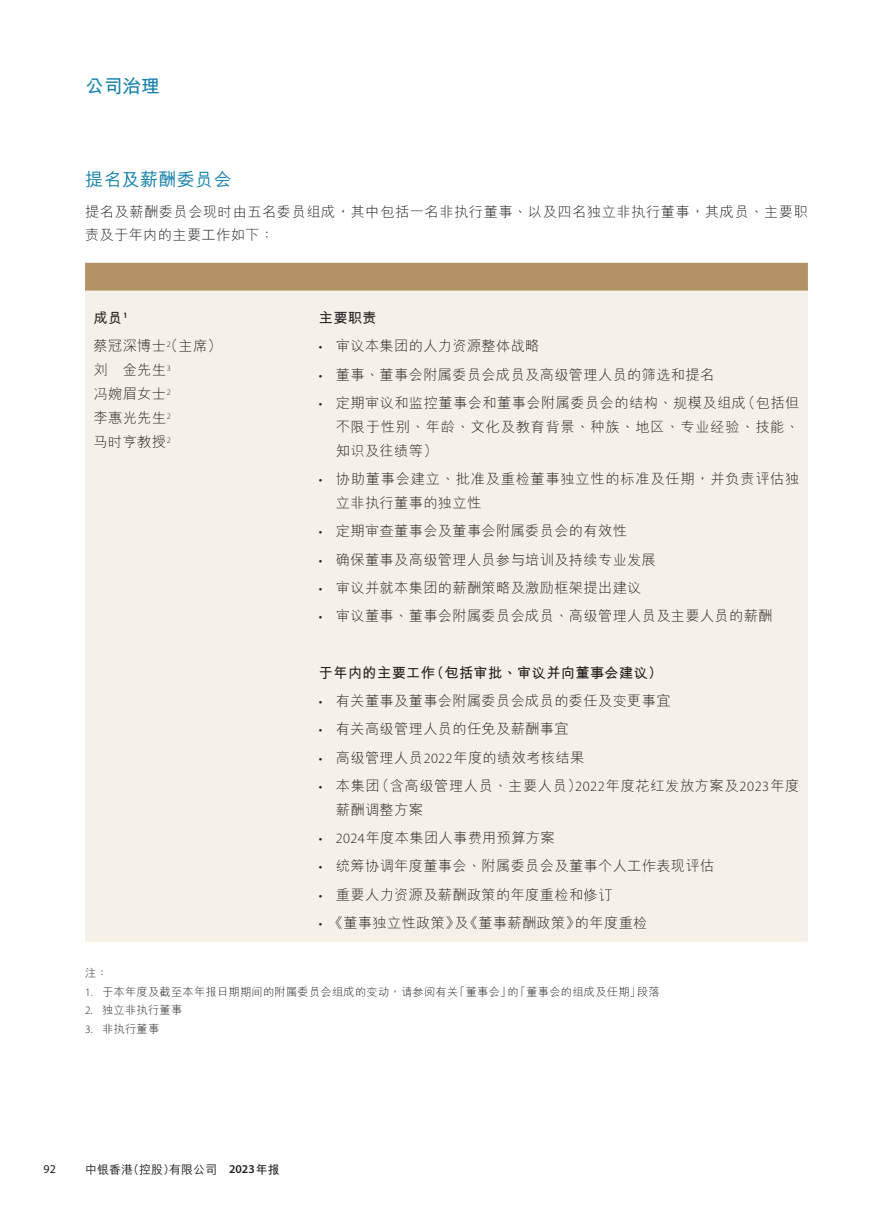
<style>
.page{position:relative;width:893px;height:1212px;background:#fff}
.page>*{position:absolute;margin:0;border:0;box-sizing:border-box;transform-origin:0 0}
.t1{font:700 18.75px "M Hei HKS";color:#1581aa}
.t2{font:500 18px "M Hei HKS";letter-spacing:.02em;color:#1581aa}
.t3{font:300 14.25px/24px "M Hei HKS";letter-spacing:.02em;color:#231f20;text-align:justify}
.t4{font:300 14.25px/24px "M Hei HKS";letter-spacing:.04em;color:#231f20}
.t5{font:300 14.25px/24px "M Hei HKS";letter-spacing:.05em;color:#231f20}
.t6{font:700 14.25px "M Hei HKS";letter-spacing:.02em;color:#231f20}
.t7{font:500 12px "M Hei HKS";color:#231f20}
.t8{font:12px "Myriad Pro";color:#231f20}
.t9{font:300 11.25px "M Hei HKS";letter-spacing:.02em;color:#231f20}
.t10{font:300 8.25px "Myriad Pro";color:#231f20}
.s1{font-family:"Myriad Pro"}
.s2{font-family:"Myriad Pro";font-weight:600}
.s3{font-weight:700}
</style>
<div class="page">
<div style="left:85px;top:263px;width:723px;height:28px;background:#b29464"></div>
<div style="left:85px;top:291px;width:723px;height:651px;background:#f5f1e9"></div>
<h1 class="t1" style="left:85px;top:73px;width:76px">公司治理</h1>
<p class="t2" style="left:85px;top:166px;width:148px">提名及薪酬委員會</p>
<p class="t3" style="left:85px;top:200px;width:724px;line-height:22.5px">提名及薪酬委員會現時由五名委員組成，其中包括一名非執行董事、以及四名獨立非執行董事，其成員、主要職責及於年內的主要工作如下：</p>
<p class="t6" style="left:94px;top:308px;width:35px">成員<sup>1</sup></p>
<p class="t6" style="left:319px;top:308px;width:59px">主要職責</p>
<p class="t3" style="left:94px;top:334px;width:130px">蔡冠深博士（主席）</p>
<p class="t3" style="left:319px;top:334px;width:222px"><span class="s1">•</span> 審議本集團的人力資源整體戰略</p>
<p class="t3" style="left:319px;top:362px;width:397px"><span class="s1">•</span> 董事、董事會附屬委員會成員及高級管理人員的篩選和提名</p>
<p class="t3" style="left:336px;top:390px;width:465px;text-indent:-17px"><span class="s1">•</span> 定期審議和監控董事會和董事會附屬委員會的結構、規模及組成（包括但不限於性別、年齡、文化及教育背景、種族、地區、專業經驗、技能、知識及往績等）</p>
<p class="t5" style="left:336px;top:466px;width:465px;text-indent:-17px"><span class="s1">•</span> 協助董事會建立、批准及重檢董事獨立性的標準及任期，並負責評估獨立非執行董事的獨立性</p>
<p class="t3" style="left:319px;top:519px;width:309px"><span class="s1">•</span> 定期審查董事會及董事會附屬委員會的有效性</p>
<p class="t3" style="left:319px;top:547px;width:339px"><span class="s1">•</span> 確保董事及高級管理人員參與培訓及持續專業發展</p>
<p class="t3" style="left:319px;top:575px;width:324px"><span class="s1">•</span> 審議並就本集團的薪酬策略及激勵框架提出建議</p>
<p class="t3" style="left:319px;top:603px;width:455px"><span class="s1">•</span> 審議董事、董事會附屬委員會成員、高級管理人員及主要人員的薪酬</p>
<p class="t10" style="left:167px;top:339px;width:6px">2</p>
<p class="t3" style="left:94px;top:358px;width:79px">劉 金先生<sup>3</sup>馮婉眉女士<sup>2</sup>李惠光先生<sup>2</sup>馬時亨教授<sup>2</sup></p>
<p class="t6" style="left:319px;top:662px;width:345px">於年內的主要工作（包括審批、審議並向董事會建議）</p>
<p class="t3" style="left:319px;top:688px;width:353px"><span class="s1">•</span> 有關董事及董事會附屬委員會成員的委任及變更事宜</p>
<p class="t3" style="left:319px;top:716px;width:251px"><span class="s1">•</span> 有關高級管理人員的任免及薪酬事宜</p>
<p class="t3" style="left:319px;top:745px;width:267px"><span class="s1">•</span> 高級管理人員<span class="s1">2022</span>年度的績效考核結果</p>
<p class="t4" style="left:336px;top:773px;width:465px;text-indent:-17px"><span class="s1">•</span> 本集團（含高級管理人員、主要人員）<span class="s1">2022</span>年度花紅發放方案及<span class="s1">2023</span>年度薪酬調整方案</p>
<p class="t3" style="left:319px;top:825px;width:237px"><span class="s1">• 2024</span>年度本集團人事費用預算方案</p>
<p class="t3" style="left:319px;top:853px;width:397px"><span class="s1">•</span> 統籌協調年度董事會、附屬委員會及董事個人工作表現評估</p>
<p class="t3" style="left:319px;top:882px;width:295px"><span class="s1">•</span> 重要人力資源及薪酬政策的年度重檢和修訂</p>
<p class="t3" style="left:319px;top:910px;width:330px"><span class="s1">•</span> 《董事獨立性政策》及《董事薪酬政策》的年度重檢</p>
<p class="t9" style="left:85px;top:965px;width:24px">註：</p>
<p class="t9" style="left:85px;top:983px;width:576px"><span class="s1">1.</span> 於本年度及截至本年報日期期間的附屬委員會組成的變動，請參閱有關「董事會」的「董事會的組成及任期」段落</p>
<p class="t9" style="left:85px;top:1002px;width:99px"><span class="s1">2.</span> 獨立非執行董事</p>
<p class="t9" style="left:85px;top:1021px;width:76px"><span class="s1">3.</span> 非執行董事</p>
<p class="t8" style="left:44px;top:1161px;width:14px">92</p>
<p class="t7" style="left:85px;top:1160px;width:196px">中銀香港（控股）有限公司 <span class="s2">2023</span><span class="s3">年報</span></p>
</div>
